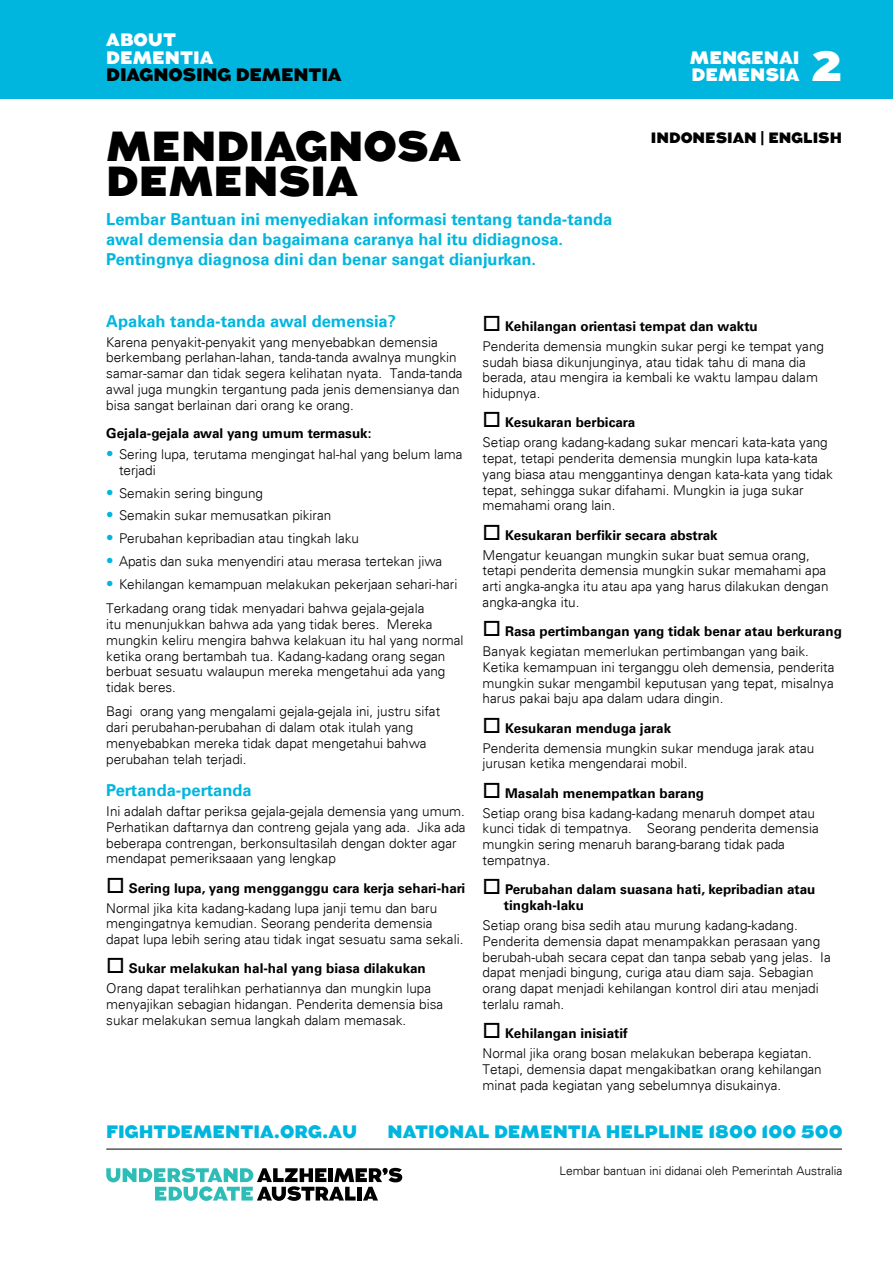
<style>
.page{position:relative;width:893px;height:1263px;background:#fff}
.page>*{position:absolute;margin:0;border:0;box-sizing:border-box;transform-origin:0 0}
.t1{font:900 42px/34.5px "Augustus";color:#000}
.t2{font:900 42px "Augustus";color:#fff}
.t3{font:900 18px "Augustus";color:#00b6de}
.t4{font:900 18px/17.2px "Augustus";color:#fff}
.t5{font:900 18px "Augustus";letter-spacing:-.01em;color:#000}
.t6{font:700 16.5px/19.8px "Univers LT Std";color:#00b6de}
.t7{font:900 15px "Augustus";color:#000}
.t8{font:300 13.5px/15.8px "Univers";color:#000}
.t9{font:700 13.5px/15.8px "Univers LT Std";color:#000}
.t10{font:300 12px "Univers";color:#000}
.s1{font-size:15px;color:#00b6de}
</style>
<div class="page">
<div style="left:0;top:0;width:893px;height:99px;background:#00b6de"></div>
<hr style="left:106px;top:1149px;width:736px;height:1px;background:#000">
<svg style="left:106px;top:1168px;width:296px;height:33px"></svg>
<h2 class="t4" style="left:106px;top:32px;width:109px">ABOUT<br>DEMENTIA</h2>
<h2 class="t5" style="left:106px;top:64px;width:237px">DIAGNOSING DEMENTIA</h2>
<h1 class="t1" style="left:106px;top:130px;width:356px">MENDIAGNOSA<br>DEMENSIA</h1>
<p class="t6" style="left:106px;top:210px;width:508px">Lembar Bantuan ini menyediakan informasi tentang tanda-tanda awal demensia dan bagaimana caranya hal itu didiagnosa.<br>Pentingnya diagnosa dini dan benar sangat dianjurkan.</p>
<h2 class="t4" style="left:690px;top:49px;width:111px">MENGENAI<br>DEMENSIA</h2>
<h1 class="t2" style="left:812px;top:41px;width:31px">2</h1>
<p class="t7" style="left:651px;top:129px;width:193px">INDONESIAN | ENGLISH</p>
<p class="t6" style="left:106px;top:311px;width:291px">Apakah tanda-tanda awal demensia?</p>
<p class="t8" style="left:106px;top:334px;width:358px">Karena penyakit-penyakit yang menyebabkan demensia berkembang perlahan-lahan, tanda-tanda awalnya mungkin samar-samar dan tidak segera kelihatan nyata. Tanda-tanda awal juga mungkin tergantung pada jenis demensianya dan bisa sangat berlainan dari orang ke orang.</p>
<p class="t9" style="left:106px;top:426px;width:267px">Gejala-gejala awal yang umum termasuk:</p>
<p class="t8" style="left:119px;top:446px;width:345px;text-indent:-13px"><span class="s1">•</span> Sering lupa, terutama mengingat hal-hal yang belum lama terjadi</p>
<p class="t8" style="left:106px;top:485px;width:158px"><span class="s1">•</span> Semakin sering bingung</p>
<p class="t8" style="left:106px;top:508px;width:227px"><span class="s1">•</span> Semakin sukar memusatkan pikiran</p>
<p class="t8" style="left:106px;top:531px;width:254px"><span class="s1">•</span> Perubahan kepribadian atau tingkah laku</p>
<p class="t8" style="left:106px;top:553px;width:338px"><span class="s1">•</span> Apatis dan suka menyendiri atau merasa tertekan jiwa</p>
<p class="t8" style="left:106px;top:572px;width:353px;line-height:24.3px"><span class="s1">•</span> Kehilangan kemampuan melakukan pekerjaan sehari-hari<br>Terkadang orang tidak menyadari bahwa gejala-gejala</p>
<p class="t8" style="left:106px;top:616px;width:359px">itu menunjukkan bahwa ada yang tidak beres. Mereka mungkin keliru mengira bahwa kelakuan itu hal yang normal ketika orang bertambah tua. Kadang-kadang orang segan berbuat sesuatu walaupun mereka mengetahui ada yang tidak beres.</p>
<p class="t8" style="left:106px;top:704px;width:335px">Bagi orang yang mengalami gejala-gejala ini, justru sifat dari perubahan-perubahan di dalam otak itulah yang menyebabkan mereka tidak dapat mengetahui bahwa perubahan telah terjadi.</p>
<p class="t6" style="left:106px;top:780px;width:147px">Pertanda-pertanda</p>
<p class="t8" style="left:106px;top:803px;width:361px">Ini adalah daftar periksa gejala-gejala demensia yang umum.<br>Perhatikan daftarnya dan contreng gejala yang ada. Jika ada beberapa contrengan, berkonsultasilah dengan dokter agar mendapat pemeriksaaan yang lengkap</p>
<p class="t9" style="left:106px;top:880px;width:361px">□ Sering lupa, yang mengganggu cara kerja sehari-hari</p>
<p class="t8" style="left:106px;top:900px;width:359px">Normal jika kita kadang-kadang lupa janji temu dan baru mengingatnya kemudian. Seorang penderita demensia dapat lupa lebih sering atau tidak ingat sesuatu sama sekali.</p>
<p class="t9" style="left:106px;top:961px;width:321px">□ Sukar melakukan hal-hal yang biasa dilakukan</p>
<p class="t8" style="left:106px;top:981px;width:338px">Orang dapat teralihkan perhatiannya dan mungkin lupa menyajikan sebagian hidangan. Penderita demensia bisa sukar melakukan semua langkah dalam memasak.</p>
<p class="t9" style="left:483px;top:318px;width:277px">□ Kehilangan orientasi tempat dan waktu</p>
<p class="t8" style="left:483px;top:338px;width:343px">Penderita demensia mungkin sukar pergi ke tempat yang sudah biasa dikunjunginya, atau tidak tahu di mana dia berada, atau mengira ia kembali ke waktu lampau dalam hidupnya.</p>
<p class="t9" style="left:483px;top:415px;width:154px">□ Kesukaran berbicara</p>
<p class="t8" style="left:483px;top:435px;width:352px">Setiap orang kadang-kadang sukar mencari kata-kata yang tepat, tetapi penderita demensia mungkin lupa kata-kata yang biasa atau menggantinya dengan kata-kata yang tidak tepat, sehingga sukar difahami. Mungkin ia juga sukar memahami orang lain.</p>
<p class="t9" style="left:483px;top:527px;width:237px">□ Kesukaran berfikir secara abstrak</p>
<p class="t8" style="left:483px;top:547px;width:347px">Mengatur keuangan mungkin sukar buat semua orang, tetapi penderita demensia mungkin sukar memahami apa arti angka-angka itu atau apa yang harus dilakukan dengan angka-angka itu.</p>
<p class="t9" style="left:483px;top:624px;width:361px">□ Rasa pertimbangan yang tidak benar atau berkurang</p>
<p class="t8" style="left:483px;top:643px;width:353px">Banyak kegiatan memerlukan pertimbangan yang baik.<br>Ketika kemampuan ini terganggu oleh demensia, penderita mungkin sukar mengambil keputusan yang tepat, misalnya harus pakai baju apa dalam udara dingin.</p>
<p class="t9" style="left:483px;top:720px;width:190px">□ Kesukaran menduga jarak</p>
<p class="t8" style="left:483px;top:740px;width:333px">Penderita demensia mungkin sukar menduga jarak atau jurusan ketika mengendarai mobil.</p>
<p class="t9" style="left:483px;top:785px;width:223px">□ Masalah menempatkan barang</p>
<p class="t8" style="left:483px;top:805px;width:338px">Setiap orang bisa kadang-kadang menaruh dompet atau kunci tidak di tempatnya. Seorang penderita demensia mungkin sering menaruh barang-barang tidak pada tempatnya.</p>
<p class="t9" style="left:504px;top:882px;width:313px;text-indent:-21px">□ Perubahan dalam suasana hati, kepribadian atau tingkah-laku</p>
<p class="t8" style="left:483px;top:917px;width:350px">Setiap orang bisa sedih atau murung kadang-kadang.<br>Penderita demensia dapat menampakkan perasaan yang berubah-ubah secara cepat dan tanpa sebab yang jelas. Ia dapat menjadi bingung, curiga atau diam saja. Sebagian orang dapat menjadi kehilangan kontrol diri atau menjadi terlalu ramah.</p>
<p class="t9" style="left:483px;top:1025px;width:147px">□ Kehilangan inisiatif</p>
<p class="t8" style="left:483px;top:1045px;width:341px">Normal jika orang bosan melakukan beberapa kegiatan.<br>Tetapi, demensia dapat mengakibatkan orang kehilangan minat pada kegiatan yang sebelumnya disukainya.</p>
<h2 class="t3" style="left:106px;top:1121px;width:252px">FIGHTDEMENTIA.ORG.AU</h2>
<h2 class="t3" style="left:387px;top:1121px;width:457px">NATIONAL DEMENTIA HELPLINE 1800 100 500</h2>
<p class="t10" style="left:560px;top:1164px;width:284px">Lembar bantuan ini didanai oleh Pemerintah Australia</p>
</div>
